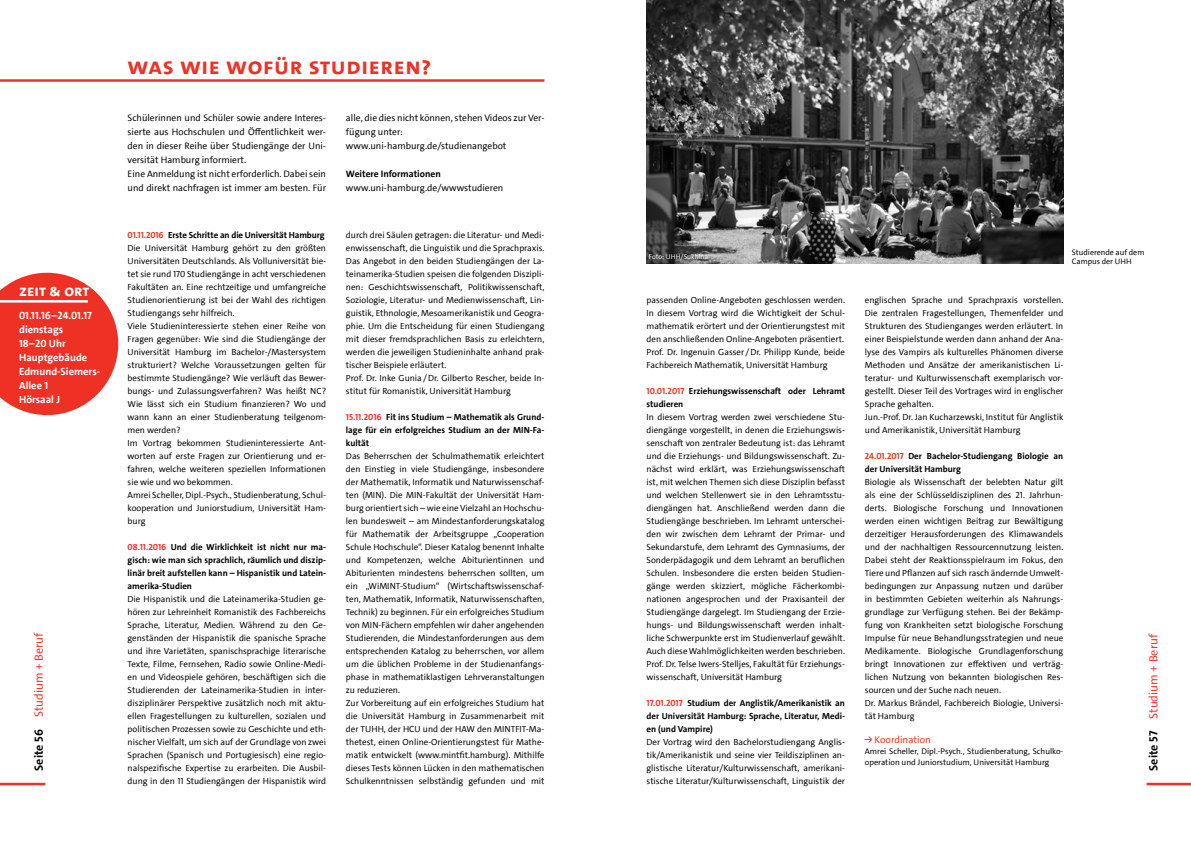
<style>
.page{position:relative;width:1191px;height:842px;background:#fff}
.page>*{position:absolute;margin:0;border:0;box-sizing:border-box;transform-origin:0 0}
.t1{font:24px "The Sans UHH Bold Caps";letter-spacing:.025em;color:#ee3124}
.t2{font:16px "The Sans UHH Bold Caps";color:#fff}
.t3{font:12px "The Sans UHH";color:#ee3124}
.t4{font:700 10.5px/14px "The Sans UHH";color:#fff}
.t5{font:10px "The Sans UHH";color:#ee3124}
.t6{font:9.5px/14px "The Sans UHH";color:#000}
.t7{font:700 9.5px "The Sans UHH";color:#000}
.t8{font:8.9px/13px "The Sans UHH";color:#000}
.t9{font:700 8.9px/13px "The Sans UHH";color:#000;text-align:justify}
.t10{font:8.3px/11px "The Sans UHH";color:#000}
.t11{font:8px/9.6px "The Sans UHH";color:#000}
.t12{font:7px "The Sans UHH";color:#fff}
.s1{font-weight:700;color:#000}
.s2{font-weight:700;color:#ee3124}
.s3{font-weight:700}
.s4{color:#ee3124}
.s5{font-weight:700;font-size:8px}
</style>
<div class="page">
<hr style="left:1146px;top:783px;width:45px;height:2px;background:#ee3124">
<hr style="left:0;top:783px;width:45px;height:2px;background:#ee3124">
<hr style="left:0;top:79px;width:544px;height:3px;background:#ee3124">
<svg style="left:0;top:273px;width:118px;height:142px;background:#f05146"></svg>
<hr style="left:0;top:300px;width:88px;height:3px;background:#fff">
<img style="left:646px;top:0;width:417px;height:264px">
<h2 class="t2" style="left:19px;top:280px;width:72px">ZEIT &amp; ORT</h2>
<p class="t4" style="left:19px;top:309px;width:83px">01.11.16–24.01.17 dienstags<br>18–20 Uhr<br>Hauptgebäude<br>Edmund-Siemers-<br>Allee 1<br>Hörsaal J</p>
<h3 class="t3" style="left:31px;top:771px;width:140px;rotate:-90deg"><span class="s1">Seite 56</span> Studium + Beruf</h3>
<h1 class="t1" style="left:128px;top:50px;width:305px">was wie wofür studieren?</h1>
<p class="t6" style="left:128px;top:111px;width:200px">Schülerinnen und Schüler sowie andere Interes&shy;sierte aus Hochschulen und Öffentlichkeit wer&shy;den in dieser Reihe über Studiengänge der Uni&shy;versität Hamburg informiert.<br>Eine Anmeldung ist nicht erforderlich. Dabei sein und direkt nachfragen ist immer am besten. Für</p>
<p class="t6" style="left:346px;top:111px;width:200px">alle, die dies nicht können, stehen Videos zur Ver&shy;fügung unter: www.uni-hamburg.de/studienangebot</p>
<p class="t7" style="left:346px;top:168px;width:96px">Weitere Informationen</p>
<p class="t6" style="left:346px;top:181px;width:159px">www.uni-hamburg.de/wwwstudieren</p>
<p class="t8" style="left:128px;top:228px;width:200px"><span class="s2">01.11.2016</span> <span class="s3">Erste Schritte an die Universität Hamburg </span>Die Universität Hamburg gehört zu den größten Universitäten Deutschlands. Als Volluniversität bie&shy;tet sie rund 170 Studiengänge in acht verschiedenen Fakultäten an. Eine rechtzeitige und umfangreiche Studienorientierung ist bei der Wahl des richtigen Studiengangs sehr hilfreich.<br>Viele Studieninteressierte stehen einer Reihe von Fragen gegenüber: Wie sind die Studiengänge der Universität Hamburg im Bachelor-/Mastersystem strukturiert? Welche Voraussetzungen gelten für bestimmte Studiengänge? Wie verläuft das Bewer&shy;bungs- und Zulassungsverfahren? Was heißt NC?<br>Wie lässt sich ein Studium finanzieren? Wo und wann kann an einer Studienberatung teilgenom&shy;men werden?<br>Im Vortrag bekommen Studieninteressierte Ant&shy;worten auf erste Fragen zur Orientierung und er&shy;fahren, welche weiteren speziellen Informationen sie wie und wo bekommen.<br>Amrei Scheller, Dipl.-Psych., Studienberatung, Schul&shy;kooperation und Juniorstudium, Universität Ham&shy;burg</p>
<p class="t9" style="left:128px;top:540px;width:200px"><span class="s4">08.11.2016</span> Und die Wirklichkeit ist nicht nur ma&shy;gisch: wie man sich sprachlich, räumlich und diszip&shy;linär breit aufstellen kann – Hispanistik und Latein&shy;amerika-Studien</p>
<p class="t8" style="left:128px;top:592px;width:200px;text-align:justify">Die Hispanistik und die Lateinamerika-Studien ge&shy;hören zur Lehreinheit Romanistik des Fachbereichs Sprache, Literatur, Medien. Während zu den Ge&shy;genständen der Hispanistik die spanische Sprache und ihre Varietäten, spanischsprachige literarische Texte, Filme, Fernsehen, Radio sowie Online-Medi&shy;en und Videospiele gehören, beschäftigen sich die Studierenden der Lateinamerika-Studien in inter&shy;disziplinärer Perspektive zusätzlich noch mit aktu&shy;ellen Fragestellungen zu kulturellen, sozialen und politischen Prozessen sowie zu Geschichte und eth&shy;nischer Vielfalt, um sich auf der Grundlage von zwei Sprachen (Spanisch und Portugiesisch) eine regio&shy;nalspezifische Expertise zu erarbeiten. Die Ausbil&shy;dung in den 11 Studiengängen der Hispanistik wird</p>
<p class="t8" style="left:346px;top:228px;width:200px">durch drei Säulen getragen: die Literatur- und Medi&shy;enwissenschaft, die Linguistik und die Sprachpraxis.<br>Das Angebot in den beiden Studiengängen der La&shy;teinamerika-Studien speisen die folgenden Diszipli&shy;nen: Geschichtswissenschaft, Politikwissenschaft, Soziologie, Literatur- und Medienwissenschaft, Lin&shy;guistik, Ethnologie, Mesoamerikanistik und Geogra&shy;phie. Um die Entscheidung für einen Studiengang mit dieser fremdsprachlichen Basis zu erleichtern, werden die jeweiligen Studieninhalte anhand prak&shy;tischer Beispiele erläutert.<br>Prof. Dr. Inke Gunia/Dr. Gilberto Rescher, beide In&shy;stitut für Romanistik, Universität Hamburg</p>
<p class="t9" style="left:346px;top:410px;width:200px"><span class="s4">15.11.2016</span> Fit ins Studium – Mathematik als Grund&shy;lage für ein erfolgreiches Studium an der MIN-Fa&shy;kultät</p>
<p class="t8" style="left:346px;top:449px;width:200px">Das Beherrschen der Schulmathematik erleichtert den Einstieg in viele Studiengänge, insbesondere der Mathematik, Informatik und Naturwissenschaf&shy;ten (MIN). Die MIN-Fakultät der Universität Ham&shy;burg orientiert sich – wie eine Vielzahl an Hochschu&shy;len bundesweit – am Mindestanforderungskatalog für Mathematik der Arbeitsgruppe „Cooperation Schule Hochschule“. Dieser Katalog benennt Inhalte und Kompetenzen, welche Abiturientinnen und Abiturienten mindestens beherrschen sollten, um ein „WiMINT-Studium“ (Wirtschaftswissenschaf&shy;ten, Mathematik, Informatik, Naturwissenschaften, Technik) zu beginnen. Für ein erfolgreiches Studium von MIN-Fächern empfehlen wir daher angehenden Studierenden, die Mindestanforderungen aus dem entsprechenden Katalog zu beherrschen, vor allem um die üblichen Probleme in der Studienanfangs&shy;phase in mathematiklastigen Lehrveranstaltungen zu reduzieren.<br>Zur Vorbereitung auf ein erfolgreiches Studium hat die Universität Hamburg in Zusammenarbeit mit der TUHH, der HCU und der HAW den MINTFIT-Ma&shy;thetest, einen Online-Orientierungstest für Mathe&shy;matik entwickelt (www.mintfit.hamburg). Mithilfe dieses Tests können Lücken in den mathematischen Schulkenntnissen selbständig gefunden und mit</p>
<p class="t12" style="left:649px;top:252px;width:61px">Foto: UHH/Sukhina</p>
<p class="t8" style="left:646px;top:293px;width:200px;text-align:justify">passenden Online-Angeboten geschlossen werden.<br>In diesem Vortrag wird die Wichtigkeit der Schul&shy;mathematik erörtert und der Orientierungstest mit den anschließenden Online-Angeboten präsentiert.<br>Prof. Dr. Ingenuin Gasser /Dr. Philipp Kunde, beide Fachbereich Mathematik, Universität Hamburg</p>
<p class="t9" style="left:646px;top:384px;width:200px"><span class="s4">10.01.2017</span> Erziehungswissenschaft oder Lehramt studieren</p>
<p class="t8" style="left:646px;top:410px;width:200px;text-align:justify">In diesem Vortrag werden zwei verschiedene Stu&shy;diengänge vorgestellt, in denen die Erziehungswis&shy;senschaft von zentraler Bedeutung ist: das Lehramt und die Erziehungs- und Bildungswissenschaft. Zu&shy;nächst wird erklärt, was Erziehungswissenschaft ist, mit welchen Themen sich diese Disziplin befasst und welchen Stellenwert sie in den Lehramtsstu&shy;diengängen hat. Anschließend werden dann die Studiengänge beschrieben. Im Lehramt unterschei&shy;den wir zwischen dem Lehramt der Primar- und Sekundarstufe, dem Lehramt des Gymnasiums, der Sonderpädagogik und dem Lehramt an beruflichen Schulen. Insbesondere die ersten beiden Studien&shy;gänge werden skizziert, mögliche Fächerkombi&shy;nationen angesprochen und der Praxisanteil der Studiengänge dargelegt. Im Studiengang der Erzie&shy;hungs- und Bildungswissenschaft werden inhalt&shy;liche Schwerpunkte erst im Studienverlauf gewählt.<br>Auch diese Wahlmöglichkeiten werden beschrieben.<br>Prof. Dr. Telse Iwers-Stelljes, Fakultät für Erziehungs&shy;wissenschaft, Universität Hamburg</p>
<p class="t9" style="left:646px;top:696px;width:200px"><span class="s4">17.01.2017</span> Studium der Anglistik/Amerikanistik an der Universität Hamburg: Sprache, Literatur, Medi&shy;en (und Vampire)</p>
<p class="t8" style="left:646px;top:735px;width:200px;text-align:justify">Der Vortrag wird den Bachelorstudiengang Anglis&shy;tik/Amerikanistik und seine vier Teildisziplinen an&shy;glistische Literatur/Kulturwissenschaft, amerikani&shy;stische Literatur/Kulturwissenschaft, Linguistik der</p>
<p class="t11" style="left:1071px;top:247px;width:74px">Studierende auf dem<br>Campus der UHH</p>
<p class="t8" style="left:865px;top:293px;width:200px">englischen Sprache und Sprachpraxis vorstellen.<br>Die zentralen Fragestellungen, Themenfelder und Strukturen des Studienganges werden erläutert. In einer Beispielstunde werden dann anhand der Ana&shy;lyse des Vampirs als kulturelles Phänomen diverse Methoden und Ansätze der amerikanistischen Li&shy;teratur- und Kulturwissenschaft exemplarisch vor&shy;gestellt. Dieser Teil des Vortrages wird in englischer Sprache gehalten.<br>Jun.-Prof. Dr. Jan Kucharzewski, Institut für Anglistik und Amerikanistik, Universität Hamburg</p>
<p class="t9" style="left:865px;top:449px;width:200px"><span class="s4">24.01.2017</span> Der Bachelor-Studiengang Biologie an der Universität Hamburg</p>
<p class="t8" style="left:865px;top:475px;width:200px">Biologie als Wissenschaft der belebten Natur gilt als eine der Schlüsseldisziplinen des 21. Jahrhun&shy;derts. Biologische Forschung und Innovationen werden einen wichtigen Beitrag zur Bewältigung derzeitiger Herausforderungen des Klimawandels und der nachhaltigen Ressourcennutzung leisten.<br>Dabei steht der Reaktionsspielraum im Fokus, den Tiere und Pflanzen auf sich rasch ändernde Umwelt&shy;bedingungen zur Anpassung nutzen und darüber in bestimmten Gebieten weiterhin als Nahrungs&shy;grundlage zur Verfügung stehen. Bei der Bekämp&shy;fung von Krankheiten setzt biologische Forschung Impulse für neue Behandlungsstrategien und neue Medikamente. Biologische Grundlagenforschung bringt Innovationen zur effektiven und verträg&shy;lichen Nutzung von bekannten biologischen Res&shy;sourcen und der Suche nach neuen.<br>Dr. Markus Brändel, Fachbereich Biologie, Universi&shy;tät Hamburg</p>
<p class="t5" style="left:865px;top:733px;width:68px"><span class="s5">→</span> Koordination</p>
<p class="t10" style="left:865px;top:745px;width:200px">Amrei Scheller, Dipl.-Psych., Studienberatung, Schulko&shy;operation und Juniorstudium, Universität Hamburg</p>
<h3 class="t3" style="left:1145px;top:771px;width:138px;rotate:-90deg"><span class="s1">Seite 57</span> Studium + Beruf</h3>
</div>
